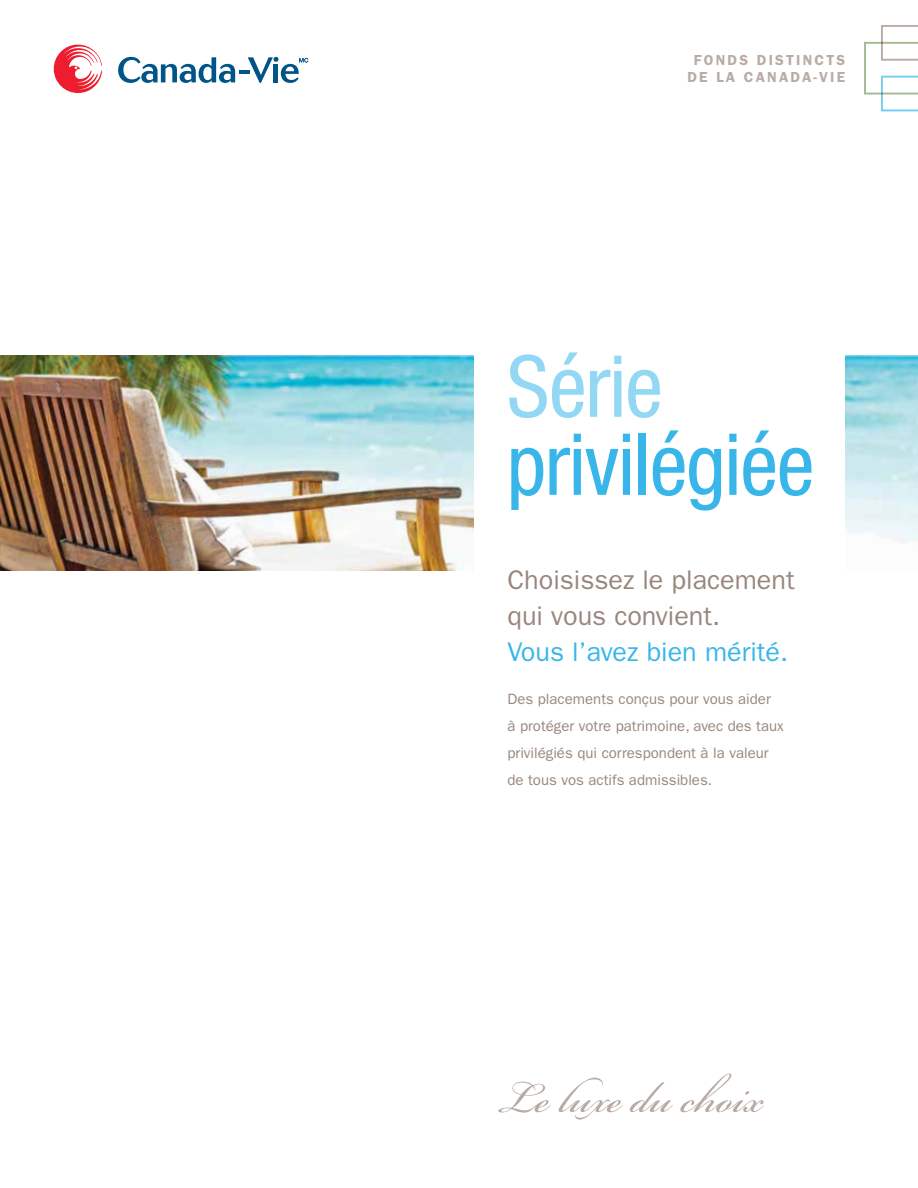
<style>
.page{position:relative;width:918px;height:1188px;background:#fff}
.page>*{position:absolute;margin:0;border:0;box-sizing:border-box;transform-origin:0 0}
.t1{font:condensed 85.65px "Helvetica Neue LT Std";letter-spacing:-.02em;color:#39b6e9}
.t2{font:condensed 85.65px "Helvetica Neue LT Std";letter-spacing:-.02em;color:#92d7f3}
.t3{font:67.05px "Bickham Script Pro";color:#b8aba4}
.t4{font:27px/36px "ITC Franklin Gothic Std";color:#99877d}
.t5{font:27px "ITC Franklin Gothic Std";color:#39b6e9}
.t6{font:15px/27px "ITC Franklin Gothic Std";color:#99877d}
.t7{font:600 14.55px/17.5px "ITC Franklin Gothic Std";letter-spacing:.15em;color:#b8aba4;text-align:center}
</style>
<div class="page">
<img style="left:845px;top:356px;width:73px;height:186px">
<img style="left:0;top:356px;width:474px;height:214px">
<svg style="left:864px;top:25px;width:54px;height:86px"></svg>
<svg style="left:118px;top:57px;width:190px;height:26px"></svg>
<svg style="left:54px;top:45px;width:48px;height:48px"></svg>
<p class="t7" style="left:687px;top:51px;width:159px">FONDS DISTINCTS<br>DE LA CANADA-VIE</p>
<h1 class="t2" style="left:507px;top:337px;width:158px">Série</h1>
<h1 class="t1" style="left:507px;top:415px;width:309px">privilégiée</h1>
<h3 class="t4" style="left:507px;top:562px;width:289px">Choisissez le placement qui vous convient.</h3>
<h3 class="t5" style="left:507px;top:636px;width:282px">Vous l’avez bien mérité.</h3>
<p class="t6" style="left:507px;top:685px;width:278px">Des placements conçus pour vous aider<br>à protéger votre patrimoine, avec des taux privilégiés qui correspondent à la valeur de tous vos actifs admissibles.</p>
<h2 class="t3" style="left:495px;top:1049px;width:266px">Le luxe du choix</h2>
</div>
